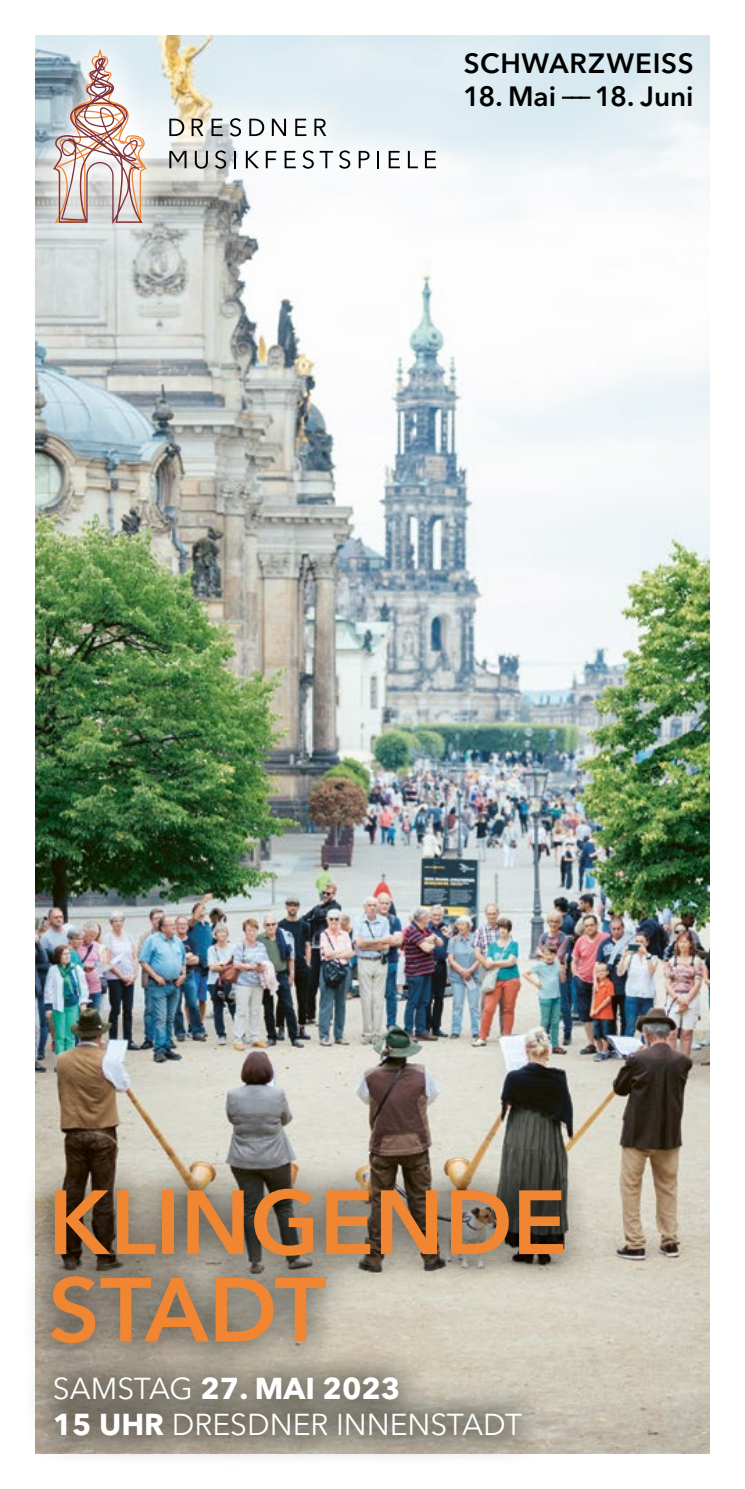
<style>
.page{position:relative;width:745px;height:1489px;background:#fff}
.page>*{position:absolute;margin:0;border:0;box-sizing:border-box;transform-origin:0 0}
.t1{font:600 90px/87.5px "Avenir Next LT Pro";letter-spacing:-.005em;color:#f18632}
.t2{font:30px/36px "Avenir Next LT Pro";color:#fff}
.t3{font:600 27.75px "Avenir Next LT Pro";color:#000}
.t4{font:600 27.75px "Avenir Next LT Pro";letter-spacing:.02em;color:#000}
.s1{font-size:20.75px}
.s2{font-weight:700}
</style>
<div class="page">
<img style="left:35px;top:35px;width:674px;height:1418px">
<div style="left:19px;top:1156px;width:576px;height:311px;background:#000;opacity:.56"></div>
<svg style="left:35px;top:35px;width:432px;height:221px"></svg>
<svg style="left:169px;top:119px;width:15px;height:17px"></svg>
<svg style="left:191px;top:119px;width:12px;height:17px"></svg>
<svg style="left:211px;top:119px;width:11px;height:17px"></svg>
<svg style="left:229px;top:118px;width:12px;height:18px"></svg>
<svg style="left:249px;top:119px;width:15px;height:17px"></svg>
<svg style="left:272px;top:119px;width:14px;height:17px"></svg>
<svg style="left:295px;top:119px;width:11px;height:17px"></svg>
<svg style="left:169px;top:151px;width:17px;height:17px"></svg>
<svg style="left:195px;top:151px;width:13px;height:18px"></svg>
<svg style="left:215px;top:150px;width:11px;height:19px"></svg>
<svg style="left:234px;top:151px;width:2px;height:17px"></svg>
<svg style="left:246px;top:151px;width:13px;height:17px"></svg>
<svg style="left:265px;top:151px;width:11px;height:17px"></svg>
<svg style="left:284px;top:151px;width:11px;height:17px"></svg>
<svg style="left:302px;top:150px;width:11px;height:19px"></svg>
<svg style="left:319px;top:151px;width:14px;height:17px"></svg>
<svg style="left:339px;top:150px;width:11px;height:19px"></svg>
<svg style="left:358px;top:151px;width:11px;height:17px"></svg>
<svg style="left:377px;top:151px;width:2px;height:17px"></svg>
<svg style="left:388px;top:151px;width:11px;height:17px"></svg>
<svg style="left:407px;top:151px;width:10px;height:17px"></svg>
<svg style="left:424px;top:151px;width:12px;height:17px"></svg>
<svg style="left:314px;top:119px;width:12px;height:17px"></svg>
<svg style="left:53px;top:50px;width:94px;height:174px"></svg>
<p class="t4" style="left:463px;top:46px;width:231px">SCHWARZWEISS</p>
<p class="t3" style="left:463px;top:79px;width:232px">18. Mai <span class="s1">−−−</span>18. Juni</p>
<h1 class="t1" style="left:48px;top:1178px;width:520px">KLINGENDE<br>STADT</h1>
<p class="t2" style="left:53px;top:1370px;width:470px">SAMSTAG <span class="s2">27. MAI 2023<br>15 UHR</span> DRESDNER INNENSTADT</p>
</div>
